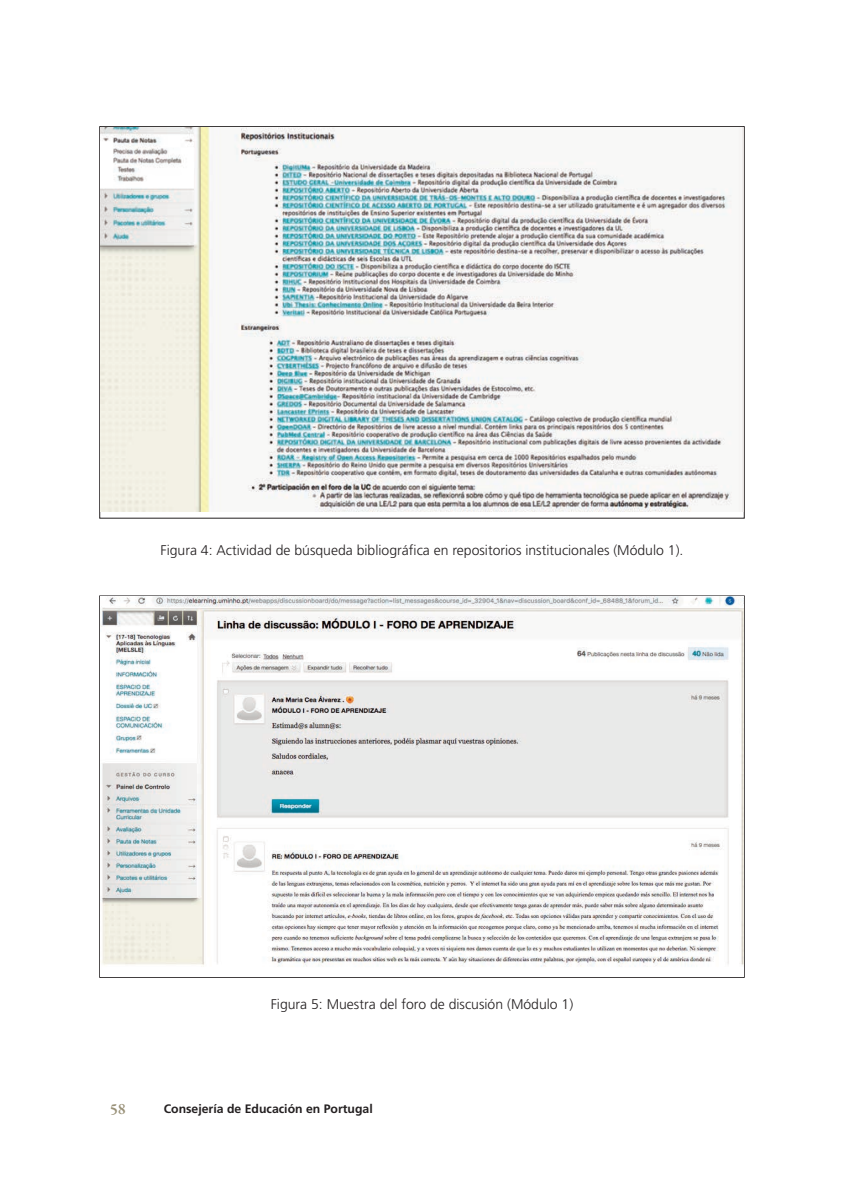
<style>
.page{position:relative;width:844px;height:1191px;background:#fff}
.page>*{position:absolute;margin:0;border:0;box-sizing:border-box;transform-origin:0 0}
.t1{font:600 15.75px "Garamond Premr Pro";color:#999178}
.t2{font:300 14px "Frutiger";color:#231f20}
.t3{font:700 12.25px "Frutiger";color:#231f20}
</style>
<div class="page">
<img style="left:100px;top:127px;width:643px;height:384px">
<img style="left:100px;top:596px;width:643px;height:371px">
<p class="t2" style="left:160px;top:545px;width:524px">Figura 4: Actividad de búsqueda bibliográfica en repositorios institucionales (Módulo 1).</p>
<p class="t2" style="left:270px;top:998px;width:304px">Figura 5: Muestra del foro de discusión (Módulo 1)</p>
<p class="t1" style="left:110px;top:1102px;width:17px">58</p>
<p class="t3" style="left:164px;top:1104px;width:210px">Consejería de Educación en Portugal</p>
</div>
